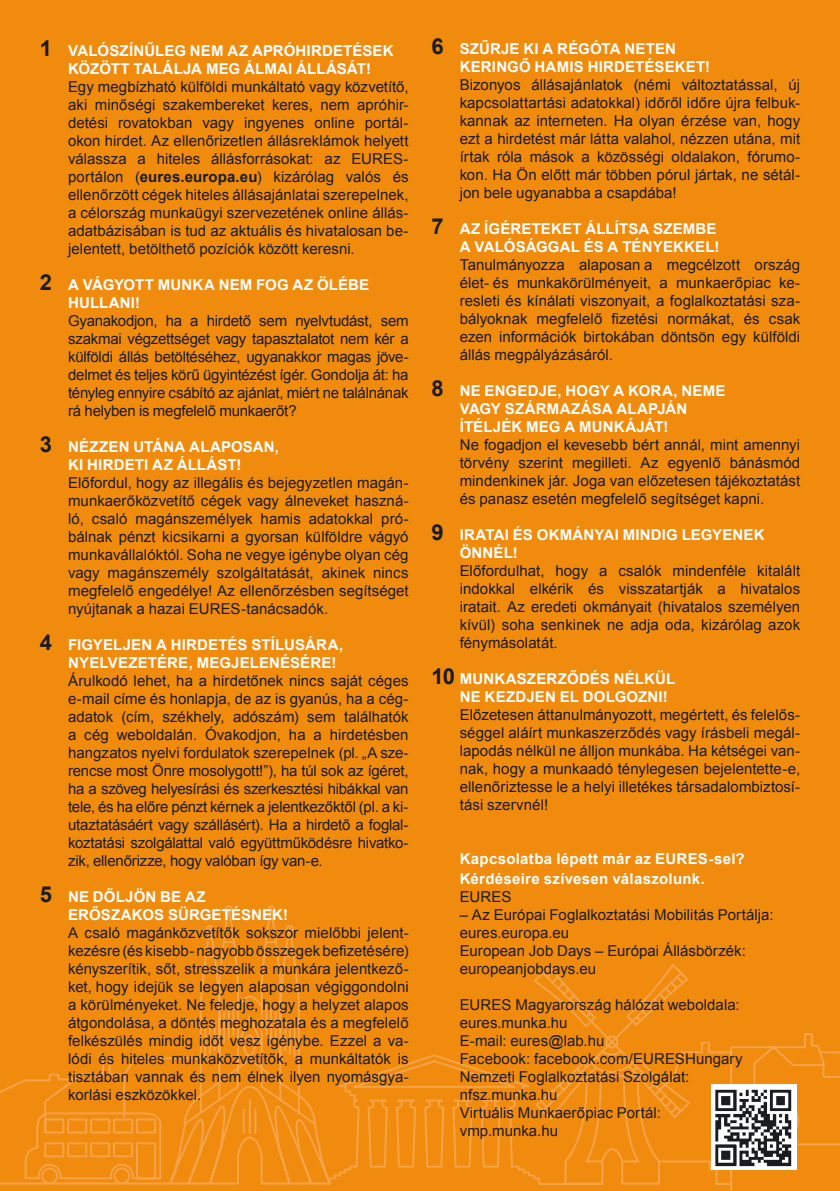
<style>
.page{position:relative;width:840px;height:1191px;background:#fff}
.page>*{position:absolute;margin:0;border:0;box-sizing:border-box;transform-origin:0 0}
.t1{font:700 22px "Arial";color:#1b1c20}
.t2{font:15px/18px "Arial";letter-spacing:.005em;color:#1b1c20;text-align:justify}
.t3{font:700 15px/18px "Arial";letter-spacing:.01em;color:#fff}
.s1{font-size:22px;color:#1b1c20}
.s2{font-weight:700}
.s3{font-size:15px;color:#fff}
</style>
<div class="page">
<div style="left:0;top:0;width:839px;height:1191px;background:#f08b0d"></div>
<svg style="left:0;top:905px;width:839px;height:286px"></svg>
<img style="left:710px;top:1084px;width:85px;height:85px">
<p class="t3" style="left:40px;top:42px;width:355px;text-align:center"><span class="s1">1</span> VALÓSZÍNŰLEG NEM AZ APRÓHIRDETÉSEK<br>KÖZÖTT TALÁLJA MEG ÁLMAI ÁLLÁSÁT!</p>
<p class="t2" style="left:68px;top:78px;width:342px">Egy megbízható külföldi munkáltató vagy közvetítő, aki minőségi szakembereket keres, nem apróhir&shy;detési rovatokban vagy ingyenes online portál&shy;okon hirdet. Az ellenőrizetlen állásreklámok helyett válassza a hiteles állásforrásokat: az EURES&shy;portálon (<span class="s2">EURES.EUROPA.EU</span>) kizárólag valós és ellenőrzött cégek hiteles állásajánlatai szerepelnek, a célország munkaügyi szervezetének online állás&shy;adatbázisában is tud az aktuális és hivatalosan be&shy;jelentett, betölthető pozíciók között keresni.</p>
<p class="t3" style="left:40px;top:276px;width:154px"><span class="s1">2</span> A VÁGYOTT MUNKA</p>
<p class="t3" style="left:219px;top:276px;width:12px">NEM</p>
<p class="t3" style="left:256px;top:276px;width:72px">FOG AZ ÖLÉ</p>
<p class="t3" style="left:348px;top:276px;width:21px">BE</p>
<p class="t3" style="left:68px;top:294px;width:32px">HULLANI</p>
<p class="t3" style="left:135px;top:294px;width:6px">!</p>
<p class="t2" style="left:68px;top:312px;width:342px">Gyanakodjon, ha a hirdető sem nyelvtudást, sem szakmai végzettséget vagy tapasztalatot nem kér a külföldi állás betöltéséhez, ugyanakkor magas jöve&shy;delmet és teljes körű ügyintézést ígér. Gondolja át: ha tényleg ennyire csábító az ajánlat, miért ne találnának rá helyben is megfelelő munkaerőt?</p>
<p class="t3" style="left:40px;top:438px;width:40px"><span class="s1">3</span> NÉZZEN</p>
<p class="t3" style="left:133px;top:438px;width:23px">UTÁNA</p>
<p class="t3" style="left:189px;top:438px;width:12px">ALAP</p>
<p class="t3" style="left:231px;top:438px;width:23px">OSAN</p>
<p class="t3" style="left:275px;top:438px;width:6px">,</p>
<p class="t3" style="left:68px;top:456px;width:29px">KI HIRDETI</p>
<p class="t3" style="left:152px;top:456px;width:36px">AZ ÁLLÁST</p>
<p class="t3" style="left:236px;top:456px;width:6px">!</p>
<p class="t2" style="left:68px;top:474px;width:342px">Előfordul, hogy az illegális és bejegyzetlen magán&shy;munkaerő közvetítő cégek vagy álneveket haszná&shy;ló, csaló magánszemélyek hamis adatokkal pró&shy;bálnak pénzt kicsikarni a gyorsan külföldre vágyó munkavállalóktól. Soha ne vegye igénybe olyan cég vagy magánszemély szolgáltatását, akinek nincs megfelelő engedélye! Az ellenőrzésben segítséget nyújtanak a hazai EURES-tanácsadók.</p>
<p class="t3" style="left:68px;top:636px;width:276px;text-indent:-28px"><span class="s1">4</span> FIGYELJEN A HIRDETÉS STÍLUSÁRA,<br>NYELVEZETÉRE, MEGJELENÉSÉRE!</p>
<p class="t2" style="left:68px;top:672px;width:342px">Árulkodó lehet, ha a hirdetőnek nincs saját céges e-mail címe és honlapja, de az is gyanús, ha a cég&shy;adatok (cím, székhely, adószám) sem találhatók a cég weboldalán. Óvakodjon, ha a hirdetésben hangzatos nyelvi fordulatok szerepelnek (pl. „A sze&shy;rencse most Önre mosolygott!”), ha túl sok az ígéret, ha a szöveg helyesírási és szerkesztési hibákkal van tele, és ha előre pénzt kérnek a jelentkezőktől (pl. a ki&shy;utaztatásáért vagy szállásért). Ha a hirdető a foglal&shy;koztatási szolgálattal való együttműködésre hivatko&shy;zik, ellenőrizze, hogy valóban így van-e.</p>
<p class="t3" style="left:68px;top:888px;width:221px;text-indent:-28px"><span class="s1">5</span> NE DŐLJÖN BE AZ<br>ERŐSZAKOS SÜRGETÉSNEK!</p>
<p class="t2" style="left:68px;top:924px;width:342px;text-align:left">A csaló magánközvetítők sokszor mielőbbi jelent&shy;kezésre (és kisebb- nagyobb összegek befizetésére) kényszerítik, sőt, stresszelik a munkára jelentkező&shy;ket, hogy idejük se legyen alaposan végiggondolni a körülményeket. Ne feledje, hogy a helyzet alapos átgondolása, a döntés meghozatala és a megfelelő felkészülés mindig időt vesz igénybe. Ezzel a va&shy;lódi és hiteles munkaközvetítők, a munkáltatók is tisztában vannak és nem élnek ilyen nyomásgya&shy;korlási eszközökkel.</p>
<p class="t3" style="left:459px;top:40px;width:252px;text-indent:-28px"><span class="s1">6</span> SZŰ RJE KI A RÉGÓTA NETEN<br>KERINGŐ HAMIS HIRDETÉSEKET!</p>
<p class="t2" style="left:459px;top:76px;width:342px">Bizonyos állásajánlatok (némi változtatással, új kapcsolattartási adatokkal) időről időre újra felbuk&shy;kannak az interneten. Ha olyan érzése van, hogy ezt a hirdetést már látta valahol, nézzen utána, mit írtak róla mások a közösségi oldalakon, fórumo&shy;kon. Ha Ön előtt már többen pórul jártak, ne sétál&shy;jon bele ugyanabba a csapdába!</p>
<p class="t3" style="left:431px;top:220px;width:289px;text-align:right"><span class="s1">7</span> AZ ÍGÉRETEKET ÁLLÍTSA SZEMBE<br>A VALÓSÁGGAL ÉS A TÉNYEKKEL!</p>
<p class="t2" style="left:459px;top:256px;width:342px;text-indent:-28px">Tanulmányozza alaposan a megcélzott ország élet- és munkakörülményeit, a munkaerőpiac ke&shy;resleti és kínálati viszonyait, a foglalkoztatási sza&shy;bályoknak megfelelő fizetési normákat, és csak ezen információk birtokában döntsön egy külföldi állás megpályázásáról.</p>
<p class="t3" style="left:459px;top:382px;width:267px;text-indent:-28px"><span class="s1">8</span> N E ENGEDJE, HOGY A KORA, NEME<br>VAGY SZÁRMAZÁSA ALAPJÁN<br>ÍTÉLJÉK MEG A MUNKÁJÁT!</p>
<p class="t2" style="left:459px;top:436px;width:342px">Ne fogadjon el kevesebb bért annál, mint amennyi törvény szerint megilleti. Az egyenlő bánásmód mindenkinek jár. Joga van előzetesen tájékoztatást és panasz esetén megfelelő segítséget kapni.</p>
<p class="t3" style="left:431px;top:526px;width:23px"><span class="s1">9</span> IRATAI</p>
<p class="t3" style="left:512px;top:526px;width:48px">ÉS OKMÁN</p>
<p class="t3" style="left:594px;top:526px;width:38px">YAI MINDIG</p>
<p class="t3" style="left:681px;top:526px;width:11px">LEG</p>
<p class="t3" style="left:711px;top:526px;width:22px">YENEK</p>
<p class="t3" style="left:459px;top:544px;width:12px">ÖNNÉL</p>
<p class="t3" style="left:512px;top:544px;width:6px">!</p>
<p class="t2" style="left:459px;top:562px;width:342px">Előfordulhat, hogy a csalók mindenféle kitalált indokkal elkérik és visszatartják a hivatalos iratait. Az eredeti okmányait (hivatalos személyen kívül) soha senkinek ne adja oda, kizárólag azok fénymásolatát.</p>
<h1 class="t1" style="left:431px;top:661px;width:34px">10 <span class="s3">MU</span></h1>
<p class="t3" style="left:459px;top:670px;width:217px;text-indent:24px">NKASZERZŐDÉS NÉLKÜL<br>NE KEZDJEN EL DOLGOZNI!</p>
<p class="t2" style="left:459px;top:706px;width:342px">Előzetesen áttanulmányozott, megértett, és felelős&shy;séggel aláírt munkaszerződés vagy írásbeli megál&shy;lapodás nélkül ne álljon munkába. Ha kétségei van&shy;nak, hogy a munkaadó ténylegesen bejelentette-e, ellenőriztesse le a helyi illetékes társadalombiztosí&shy;tási szervnél!</p>
<p class="t3" style="left:459px;top:850px;width:228px">KAPCSOLATBA LÉPETT MÁR AZ EURES</p>
<p class="t3" style="left:708px;top:850px;width:38px">-SEL?</p>
<p class="t3" style="left:459px;top:870px;width:246px">KÉRDÉSEIRE SZÍVESEN VÁLASZOLUNK.</p>
<p class="t2" style="left:459px;top:888px;width:53px">EURES</p>
<p class="t2" style="left:459px;top:906px;width:315px;text-align:left">– Az Európai Foglalkoztatási Mobilitás Portálja: eures.europa.eu<br>European Job Days – Európai Állásbörzék: europeanjobdays.eu</p>
<p class="t2" style="left:459px;top:996px;width:284px;text-align:left">EURES Magyarország hálózat weboldala: eures.munka.hu<br>E-mail: eures@lab.hu<br>Facebook: facebook.com/EURESHungary<br>Nemzeti Foglalkoztatási Szolgálat: nfsz.munka.hu<br>Virtuális Munkaerőpiac Portál: vmp.munka.hu</p>
</div>
